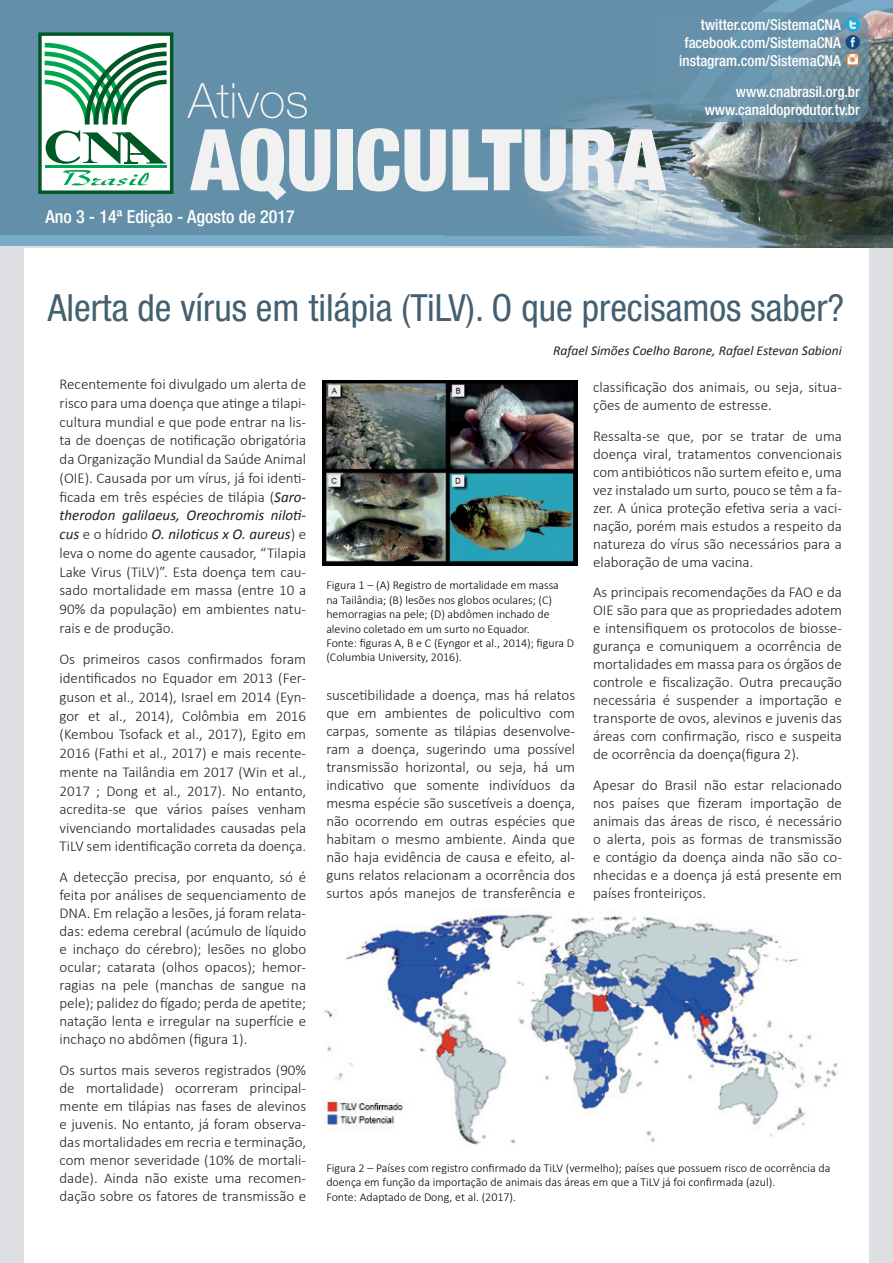
<style>
.page{position:relative;width:893px;height:1263px;background:#fff}
.page>*{position:absolute;margin:0;border:0;box-sizing:border-box;transform-origin:0 0}
.t1{font:condensed 37.5px "Helvetica Neue LT Std";color:#435f72}
.t2{font:500 condensed 18px "Helvetica Neue LT Std";color:#fff}
.t3{font:300 15px/18px "Calibri";color:#231f20;text-align:justify}
.t4{font:500 condensed 15px/18px "Helvetica Neue LT Std";color:#fff;text-align:right}
.t5{font:italic 13.5px "Calibri";color:#231f20}
.t6{font:300 12px/14.4px "Calibri";color:#000001}
.s1{font-weight:400;font-style:italic}
</style>
<div class="page">
<div style="left:0;top:89px;width:893px;height:1174px;background:#dedfe2"></div>
<img style="left:574px;top:246px;width:319px;height:1px">
<div style="left:24px;top:248px;width:845px;height:1015px;background:#fff"></div>
<div style="left:0;top:0;width:893px;height:241px;background:#648fa8"></div>
<svg style="left:38px;top:32px;width:135px;height:162px;background:#a3cbb5"></svg>
<svg style="left:187px;top:83px;width:120px;height:35px"></svg>
<svg style="left:0;top:236px;width:893px;height:10px;background:#77a5be"></svg>
<img style="left:537px;top:103px;width:98px;height:133px">
<img style="left:826px;top:0;width:67px;height:19px">
<img style="left:635px;top:0;width:179px;height:236px">
<svg style="left:190px;top:128px;width:140px;height:72px"></svg>
<div style="left:337px;top:129px;width:15px;height:61px;background:#f0f1f0"></div>
<svg style="left:357px;top:128px;width:89px;height:63px"></svg>
<svg style="left:452px;top:129px;width:114px;height:62px"></svg>
<svg style="left:572px;top:129px;width:94px;height:61px;background:#c7d0d2"></svg>
<img style="left:650px;top:12px;width:218px;height:110px">
<img style="left:793px;top:12px;width:69px;height:7px">
<img style="left:668px;top:12px;width:125px;height:110px">
<svg style="left:845px;top:17px;width:15px;height:15px"></svg>
<img style="left:702px;top:19px;width:191px;height:222px">
<img style="left:323px;top:381px;width:254px;height:185px">
<img style="left:322px;top:910px;width:516px;height:235px">
<p class="t2" style="left:45px;top:206px;width:251px">Ano 3 - 14ª Edição - Agosto de 2017</p>
<p class="t4" style="left:679px;top:16px;width:163px">twitter.com/SistemaCNA facebook.com/SistemaCNA instagram.com/SistemaCNA</p>
<p class="t4" style="left:705px;top:83px;width:157px">www.cnabrasil.org.br www.canaldoprodutor.tv.br</p>
<h1 class="t1" style="left:48px;top:286px;width:798px">Alerta de vírus em tilápia (TiLV). O que precisamos saber?</h1>
<p class="t3" style="left:60px;top:374px;width:248px;line-height:18.8px">Recentemente foi divulgado um alerta de risco para uma doença que atinge a tilapi&shy;cultura mundial e que pode entrar na lis&shy;ta de doenças de notificação obrigatória da Organização Mundial da Saúde Animal (OIE). Causada por um vírus, já foi identi&shy;ficada em três espécies de tilápia (<span class="s1">Saro&shy;therodon galilaeus, Oreochromis niloti&shy;cus</span> e o hídrido <span class="s1">O. niloticus x O. aureus</span>) e leva o nome do agente causador, “Tilapia Lake Virus (TiLV)”. Esta doença tem cau&shy;sado mortalidade em massa (entre 10 a 90% da população) em ambientes natu&shy;rais e de produção.</p>
<p class="t3" style="left:60px;top:649px;width:248px;line-height:18.6px">Os primeiros casos confirmados foram identificados no Equador em 2013 (Fer&shy;guson et al., 2014), Israel em 2014 (Eyn&shy;gor et al., 2014), Colômbia em 2016 (Kembou Tsofack et al., 2017), Egito em 2016 (Fathi et al., 2017) e mais recente&shy;mente na Tailândia em 2017 (Win et al., 2017 ; Dong et al., 2017). No entanto, acredita-se que vários países venham vivenciando mortalidades causadas pela TiLV sem identificação correta da doença.</p>
<p class="t3" style="left:60px;top:867px;width:248px">A detecção precisa, por enquanto, só é feita por análises de sequenciamento de DNA. Em relação a lesões, já foram relata&shy;das: edema cerebral (acúmulo de líquido e inchaço do cérebro); lesões no globo ocular; catarata (olhos opacos); hemor&shy;ragias na pele (manchas de sangue na pele); palidez do fígado; perda de apetite; natação lenta e irregular na superfície e inchaço no abdômen (figura 1).</p>
<p class="t3" style="left:60px;top:1060px;width:248px">Os surtos mais severos registrados (90% de mortalidade) ocorreram principal&shy;mente em tilápias nas fases de alevinos e juvenis. No entanto, já foram observa&shy;das mortalidades em recria e terminação, com menor severidade (10% de mortali&shy;dade). Ainda não existe uma recomen&shy;dação sobre os fatores de transmissão e</p>
<p class="t5" style="left:553px;top:341px;width:290px">Rafael Simões Coelho Barone, Rafael Estevan Sabioni</p>
<p class="t6" style="left:326px;top:578px;width:249px">Figura 1 – (A) Registro de mortalidade em massa<br>na Tailândia; (B) lesões nos globos oculares; (C) hemorragias na pele; (D) abdômen inchado de alevino coletado em um surto no Equador.<br>Fonte: figuras A, B e C (Eyngor et al., 2014); figura D (Columbia University, 2016).</p>
<p class="t3" style="left:326px;top:685px;width:250px">suscetibilidade a doença, mas há relatos que em ambientes de policultivo com carpas, somente as tilápias desenvolve&shy;ram a doença, sugerindo uma possível transmissão horizontal, ou seja, há um indicativo que somente indivíduos da mesma espécie são suscetíveis a doença, não ocorrendo em outras espécies que habitam o mesmo ambiente. Ainda que não haja evidência de causa e efeito, al&shy;guns relatos relacionam a ocorrência dos surtos após manejos de transferência e</p>
<p class="t3" style="left:593px;top:377px;width:250px">classi ficação dos animais, ou seja, situa&shy;ções de aumento de estresse.</p>
<p class="t3" style="left:593px;top:426px;width:250px">Ressalta-se que, por se tratar de uma doença viral, tratamentos convencionais com antibióticos não surtem efeito e, uma vez instalado um surto, pouco se têm a fa&shy;zer. A única proteção efetiva seria a vaci&shy;nação, porém mais estudos a respeito da natureza do vírus são necessários para a elaboração de uma vacina.</p>
<p class="t3" style="left:593px;top:583px;width:250px">As principais recomendações da FAO e da OIE são para que as propriedades adotem e intensifiquem os protocolos de biosse&shy;gurança e comuniquem a ocorrência de mortalidades em massa para os órgãos de controle e fiscalização. Outra precaução necessária é suspender a importação e transporte de ovos, alevinos e juvenis das áreas com confirmação, risco e suspeita de ocorrência da doença(figura 2).</p>
<p class="t3" style="left:593px;top:775px;width:250px">Apesar do Brasil não estar relacionado nos países que fizeram importação de animais das áreas de risco, é necessário o alerta, pois as formas de transmissão e contágio da doença ainda não são co&shy;nhecidas e a doença já está presente em países fronteiriços.</p>
<p class="t6" style="left:326px;top:1160px;width:506px">Figura 2 – Países com registro confirmado da TiLV (vermelho); países que possuem risco de ocorrência da doença em função da importação de animais das áreas em que a TiLV já foi confirmada (azul).<br>Fonte: Adaptado de Dong, et al. (2017).</p>
</div>
